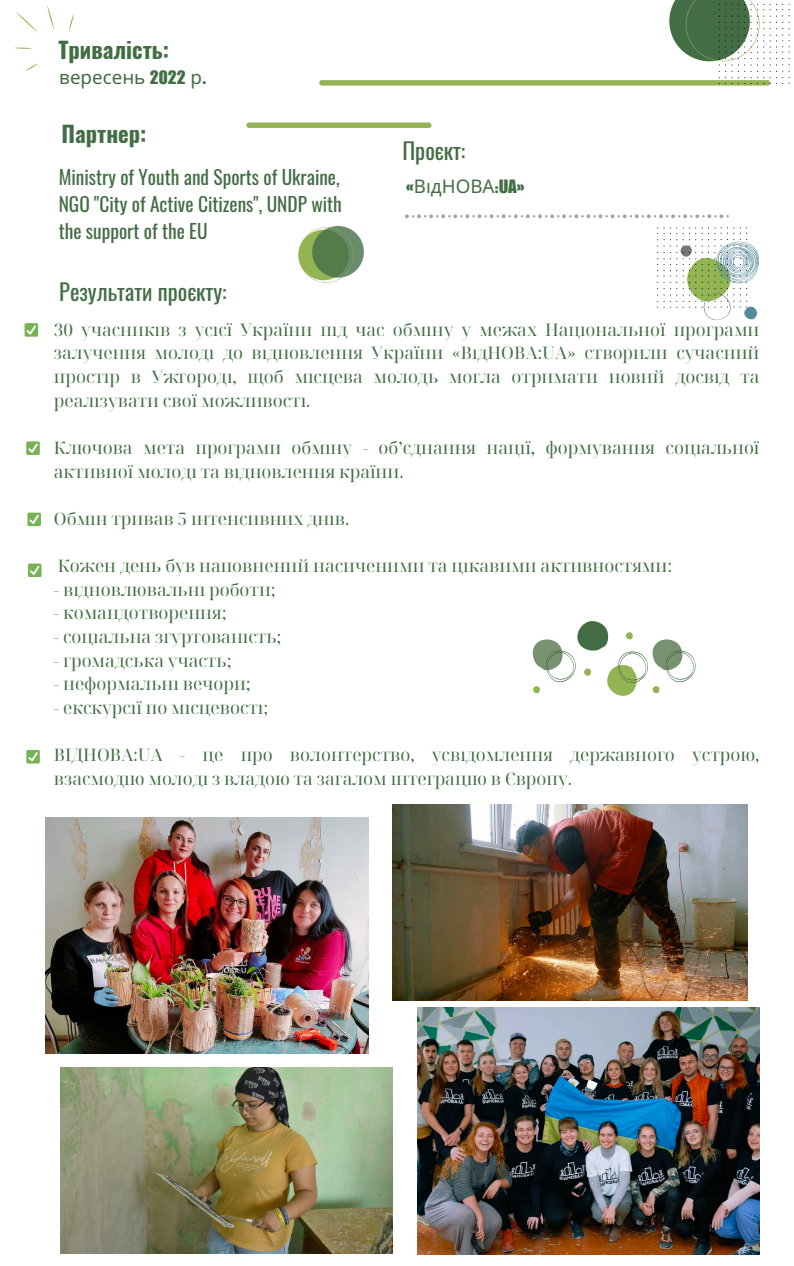
<style>
.page{position:relative;width:794px;height:1266px;background:#fff}
.page>*{position:absolute;margin:0;border:0;box-sizing:border-box;transform-origin:0 0}
.t1{font:22.5px "Oswald";color:#436e45}
.t2{font:700 22.5px "Oswald";color:#436e45}
.t3{font:19.35px/27px "Oswald";color:#436e45;text-align:justify}
.t4{font:18.75px "Noto Sans";color:#436e45}
.t5{font:17.25px/23.6px "Noto Serif Display";color:#436e45}
.s1{font-family:"Impact LT Std"}
</style>
<div class="page">
<svg style="left:246px;top:122px;width:185px;height:6px"></svg>
<svg style="left:319px;top:0;width:471px;height:86px"></svg>
<svg style="left:298px;top:226px;width:65px;height:56px"></svg>
<svg style="left:25px;top:63px;width:13px;height:8px"></svg>
<svg style="left:14px;top:11px;width:24px;height:38px"></svg>
<svg style="left:47px;top:5px;width:8px;height:25px"></svg>
<svg style="left:69px;top:13px;width:5px;height:18px"></svg>
<svg style="left:405px;top:214px;width:323px;height:4px"></svg>
<svg style="left:532px;top:621px;width:163px;height:75px"></svg>
<img style="left:393px;top:805px;width:353px;height:195px">
<img style="left:45px;top:817px;width:323px;height:236px">
<img style="left:417px;top:1007px;width:342px;height:247px">
<img style="left:61px;top:1067px;width:331px;height:187px">
<div style="left:25px;top:323px;width:13px;height:14px;background:#77b255;border-radius:2px"></div>
<svg style="left:27px;top:325px;width:9px;height:9px"></svg>
<div style="left:26px;top:441px;width:14px;height:14px;background:#77b255;border-radius:2px"></div>
<svg style="left:28px;top:443px;width:10px;height:10px"></svg>
<div style="left:27px;top:512px;width:14px;height:14px;background:#77b255;border-radius:2px"></div>
<svg style="left:29px;top:515px;width:10px;height:9px"></svg>
<div style="left:28px;top:563px;width:13px;height:14px;background:#77b255;border-radius:2px"></div>
<svg style="left:30px;top:565px;width:10px;height:10px"></svg>
<div style="left:26px;top:750px;width:14px;height:13px;background:#77b255;border-radius:2px"></div>
<svg style="left:28px;top:752px;width:10px;height:9px"></svg>
<svg style="left:657px;top:227px;width:102px;height:94px"></svg>
<p class="t2" style="left:58px;top:32px;width:112px">Тривалість:</p>
<p class="t4" style="left:59px;top:64px;width:149px">вересень <span class="s1">2022</span> р<span class="s1">.</span></p>
<p class="t2" style="left:62px;top:116px;width:86px">Партнер:</p>
<p class="t3" style="left:59px;top:163px;width:284px">Ministry of Youth and Sports of Ukraine, NGO "City of Active Citizens", UNDP with the support of the EU</p>
<p class="t1" style="left:59px;top:274px;width:169px">Результати проєкту:</p>
<p class="t1" style="left:402px;top:134px;width:64px">Проєкт:</p>
<p class="t4" style="left:406px;top:173px;width:120px"><span class="s1">«</span>ВідНОВА<span class="s1">:UA»</span></p>
<p class="t5" style="left:54px;top:317px;width:706px;text-align:justify">30 учасників з усієї України під час обміну у межах Національної програми залучення молоді до відновлення України «ВідНОВА:UA» створили сучасний простір в Ужгороді, щоб місцева молодь могла отримати новий досвід та реалізувати свої можливості.</p>
<p class="t5" style="left:54px;top:435px;width:706px">Ключова мета програми обміну - об’єднання нації, формування соціальної активної молоді та відновлення країни.</p>
<p class="t5" style="left:54px;top:506px;width:297px">Обмін тривав 5 інтенсивних днів.</p>
<p class="t5" style="left:58px;top:553px;width:615px">Кожен день був наповнений насиченими та цікавими активностями:</p>
<p class="t5" style="left:54px;top:577px;width:223px">- відновлювальні роботи;</p>
<p class="t5" style="left:54px;top:601px;width:174px">- командотворення;</p>
<p class="t5" style="left:54px;top:624px;width:229px">- соціальна згуртованість;</p>
<p class="t5" style="left:54px;top:648px;width:179px">- громадська участь;</p>
<p class="t5" style="left:54px;top:672px;width:198px">- неформальні вечори;</p>
<p class="t5" style="left:54px;top:695px;width:216px">- екскурсії по місцевості;</p>
<p class="t5" style="left:54px;top:742px;width:706px">ВІДНОВА:UА - це про волонтерство, усвідомлення державного устрою, взаємодію молоді з владою та загалом інтеграцію в Європу.</p>
</div>
